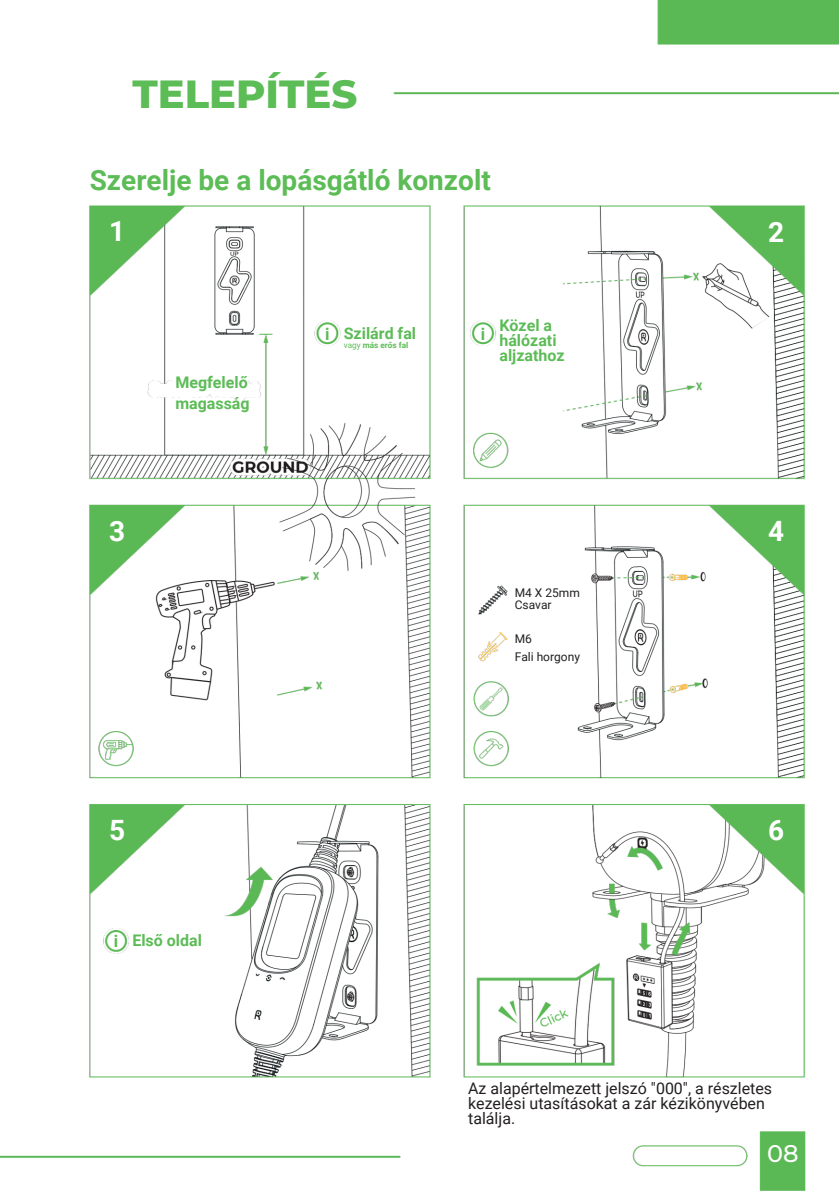
<style>
.page{position:relative;width:839px;height:1191px;background:#fff}
.page>*{position:absolute;margin:0;border:0;box-sizing:border-box;transform-origin:0 0}
.t1{font:800 40px "Montserrat";color:#5cbc56}
.t2{font:700 28px "Roboto";color:#5cbc56}
.t3{font:700 28px "Roboto";color:#fff}
.t4{font:500 24px "Montserrat";color:#fff}
.t5{font:700 16.6px "Roboto";color:#5cbc56}
.t6{font:16px/15px "Roboto";color:#231f20}
.t7{font:700 16px/15px "Roboto";color:#5cbc56}
.t8{font:12px/12px "Roboto";color:#231f20}
.t9{font:500 12px "Montserrat";color:#5cbc56}
.t10{font:700 8.2px "Roboto";color:#5cbc56}
.s1{font-weight:400}
</style>
<div class="page">
<img style="left:0;top:0;width:838px;height:1191px">
<p class="t1" style="left:132px;top:69px;width:226px">TELEPÍTÉS</p>
<h4 class="t2" style="left:90px;top:164px;width:402px">Szerelje be a lopásgátló konzolt</h4>
<p class="t3" style="left:109px;top:215px;width:18px">1</p>
<h3 class="t3" style="left:768px;top:216px;width:18px">2</h3>
<h2 class="t7" style="left:344px;top:326px;width:74px">Szilárd fal</h2>
<h2 class="t10" style="left:344px;top:341px;width:66px"><span class="s1">vagy</span> más erős fal</h2>
<p class="t5" style="left:325px;top:325px;width:6px">i</p>
<p class="t5" style="left:481px;top:325px;width:6px">i</p>
<p class="t7" style="left:499px;top:318px;width:67px">Közel a hálózati aljzathoz</p>
<h1 class="t7" style="left:175px;top:372px;width:76px;line-height:21px">Megfelelő magasság</h1>
<h3 class="t3" style="left:109px;top:515px;width:18px">3</h3>
<p class="t3" style="left:768px;top:515px;width:18px">4</p>
<p class="t8" style="left:514px;top:587px;width:67px">M4 X 25mm<br>Csavar</p>
<h3 class="t8" style="left:514px;top:633px;width:19px">M6</h3>
<h5 class="t8" style="left:514px;top:651px;width:67px">Fali horgony</h5>
<p class="t3" style="left:109px;top:814px;width:18px">5</p>
<p class="t3" style="left:768px;top:814px;width:18px">6</p>
<p class="t5" style="left:114px;top:932px;width:6px">i</p>
<p class="t7" style="left:132px;top:933px;width:71px">Első oldal</p>
<h4 class="t9" style="left:537px;top:1018px;width:31px;rotate:-25deg">Click</h4>
<p class="t6" style="left:468px;top:1081px;width:305px">Az alapértelmezett jelszó "000", a részletes kezelési utasításokat a zár kézikönyvében találja.</p>
<p class="t4" style="left:767px;top:1138px;width:33px">08</p>
</div>
